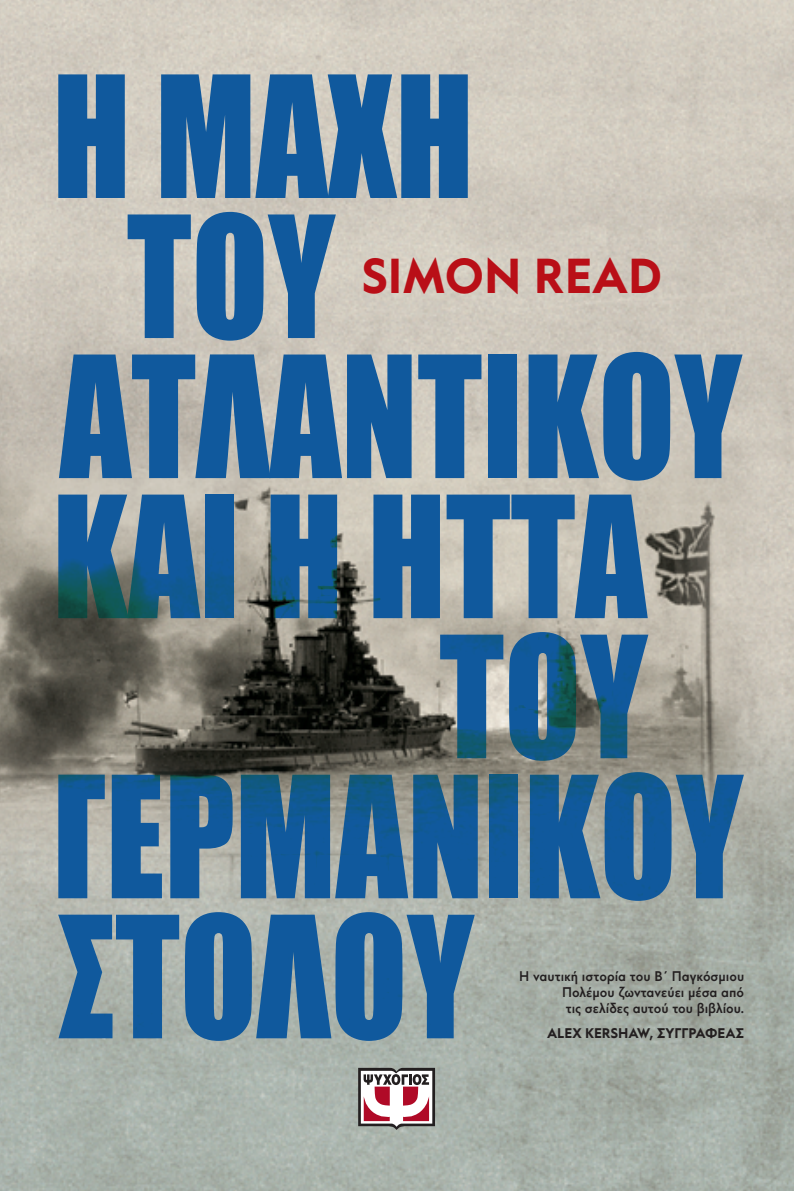
<style>
.page{position:relative;width:794px;height:1191px;background:#fff}
.page>*{position:absolute;margin:0;border:0;box-sizing:border-box;transform-origin:0 0}
.t1{font:156.28px "Impact";color:#10599d;scale:.9 1}
.t2{font:700 49px "CF Panoptik";color:#b90f17}
.t3{font:500 14px/15.8px "CF Panoptik";color:#231f20;text-align:justify}
.t4{font:700 14px "CF Panoptik";color:#231f20}
</style>
<div class="page">
<img style="left:0;top:0;width:794px;height:1191px">
<svg style="left:358px;top:1067px;width:77px;height:63px"></svg>
<h1 class="t1" style="left:53px;top:15px;width:469px">Η ΜΑΧΗ</h1>
<h1 class="t1" style="left:127px;top:155px;width:233px">ΤΟΥ</h1>
<h1 class="t1" style="left:60px;top:295px;width:759px">ΑΤΛΑΝΤΙΚΟΥ</h1>
<h1 class="t1" style="left:53px;top:435px;width:662px">ΚΑΙ Η ΗΤΤΑ</h1>
<h1 class="t1" style="left:439px;top:575px;width:233px">ΤΟΥ</h1>
<h1 class="t1" style="left:53px;top:715px;width:768px">ΓΕΡΜΑΝΙΚΟΥ</h1>
<h1 class="t1" style="left:60px;top:855px;width:462px">ΣΤΟΛΟΥ</h1>
<h2 class="t2" style="left:362px;top:245px;width:301px">SIMON READ</h2>
<p class="t3" style="left:562px;top:969px;width:184px;text-indent:-43px">Η ναυτική ιστορία του Β΄ Παγκόσμιου Πολέμου ζωντανεύει μέσα από τις σελίδες αυτού του βιβλίου.</p>
<p class="t4" style="left:547px;top:1024px;width:199px">ALEX KERSHAW, ΣΥΓΓΡΑΦΈΑΣ</p>
</div>
